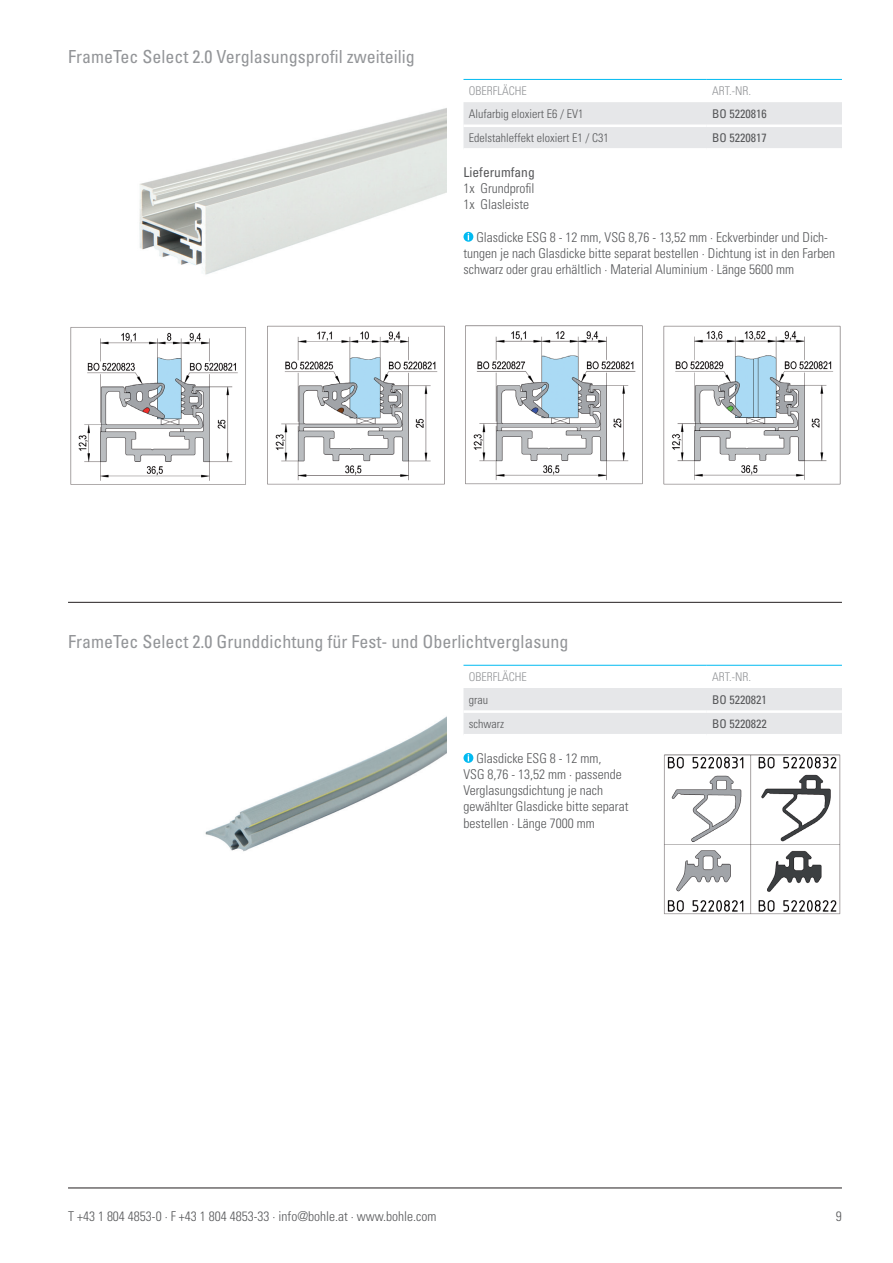
<style>
.page{position:relative;width:893px;height:1263px;background:#fff}
.page>*{position:absolute;margin:0;border:0;box-sizing:border-box;transform-origin:0 0}
.t1{font:condensed 18px "Univers";color:#939598}
.t2{font:300 condensed 13.5px/16.2px "Univers";color:#57585a}
.t3{font:condensed 13.5px "Univers";color:#57585a}
.t4{font:300 condensed 12px "Univers";color:#57585a}
.t5{font:300 condensed 12px "Univers";color:#939598}
.t6{font:condensed 12px "Univers";color:#57585a}
</style>
<div class="page">
<hr style="left:68px;top:1188px;width:774px;height:1px;background:#231f20">
<hr style="left:68px;top:602px;width:774px;height:1px;background:#231f20">
<img style="left:70px;top:327px;width:176px;height:158px">
<img style="left:267px;top:325px;width:178px;height:160px">
<img style="left:465px;top:325px;width:178px;height:160px">
<img style="left:663px;top:325px;width:178px;height:160px">
<img style="left:664px;top:754px;width:177px;height:161px">
<img style="left:205px;top:717px;width:241px;height:135px">
<img style="left:139px;top:108px;width:307px;height:167px">
<div style="left:463px;top:102px;width:379px;height:46px;background:#e6e7e9"></div>
<hr style="left:463px;top:79px;width:244px;height:1px;background:#00baf1">
<hr style="left:707px;top:79px;width:135px;height:1px;background:#00baf1">
<hr style="left:463px;top:124px;width:244px;height:3px;background:#fff">
<hr style="left:707px;top:124px;width:135px;height:3px;background:#fff">
<svg style="left:463px;top:232px;width:10px;height:10px"></svg>
<svg style="left:463px;top:753px;width:10px;height:10px"></svg>
<div style="left:463px;top:688px;width:379px;height:46px;background:#e6e7e9"></div>
<hr style="left:463px;top:665px;width:244px;height:1px;background:#00baf1">
<hr style="left:707px;top:665px;width:135px;height:1px;background:#00baf1">
<hr style="left:463px;top:710px;width:244px;height:3px;background:#fff">
<hr style="left:707px;top:710px;width:135px;height:3px;background:#fff">
<h1 class="t1" style="left:68px;top:45px;width:348px">FrameTec Select 2.0 Verglasungsprofil zweiteilig</h1>
<p class="t5" style="left:469px;top:83px;width:60px">OBERFLÄCHE</p>
<p class="t5" style="left:712px;top:83px;width:40px">ART.-NR.</p>
<p class="t4" style="left:469px;top:107px;width:116px">Alufarbig eloxiert E6 / EV1</p>
<p class="t6" style="left:712px;top:106px;width:56px">BO 5220816</p>
<p class="t4" style="left:469px;top:130px;width:141px">Edelstahleffekt eloxiert E1 / C31</p>
<p class="t6" style="left:712px;top:130px;width:56px">BO 5220817</p>
<p class="t3" style="left:463px;top:164px;width:73px">Lieferumfang</p>
<p class="t2" style="left:463px;top:180px;width:72px">1x Grundprofil<br>1x Glasleiste</p>
<p class="t2" style="left:463px;top:229px;width:373px;text-indent:13px">Glasdicke ESG 8 - 12 mm, VSG 8,76 - 13,52 mm · Eckverbinder und Dich&shy;tungen je nach Glasdicke bitte separat bestellen · Dichtung ist in den Farben schwarz oder grau erhältlich · Material Aluminium · Länge 5600 mm</p>
<h1 class="t1" style="left:68px;top:630px;width:502px">FrameTec Select 2.0 Grunddichtung für Fest- und Oberlichtverglasung</h1>
<p class="t5" style="left:469px;top:669px;width:60px">OBERFLÄCHE</p>
<p class="t5" style="left:712px;top:669px;width:40px">ART.-NR.</p>
<p class="t4" style="left:469px;top:693px;width:21px">grau</p>
<p class="t6" style="left:712px;top:692px;width:56px">BO 5220821</p>
<p class="t4" style="left:469px;top:716px;width:37px">schwarz</p>
<p class="t6" style="left:712px;top:716px;width:56px">BO 5220822</p>
<p class="t2" style="left:463px;top:750px;width:166px;text-indent:13px">Glasdicke ESG 8 - 12 mm,<br>VSG 8,76 - 13,52 mm · passende<br>Verglasungsdichtung je nach gewählter Glasdicke bitte separat bestellen · Länge 7000 mm</p>
<p class="t2" style="left:68px;top:1208px;width:370px">T +43 1 804 4853-0 · F +43 1 804 4853-33 · info@bohle.at · www.bohle.com</p>
<p class="t2" style="left:836px;top:1208px;width:7px">9</p>
</div>
